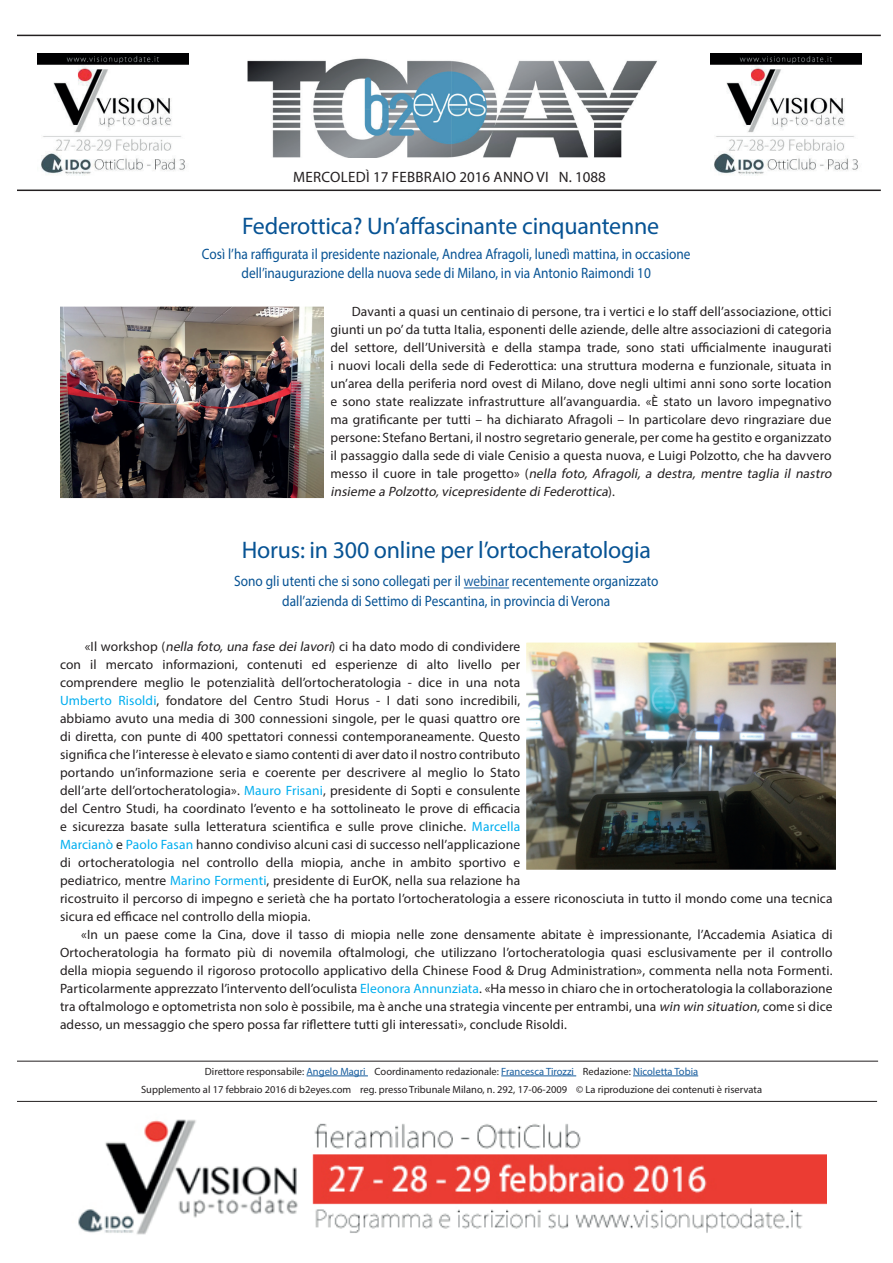
<style>
.page{position:relative;width:893px;height:1263px;background:#fff}
.page>*{position:absolute;margin:0;border:0;box-sizing:border-box;transform-origin:0 0}
.t1{font:24px "Myriad Pro";letter-spacing:-.01em;color:#075394}
.t2{font:15px/19.5px "Myriad Pro";color:#075394;text-align:center;scale:.89 1}
.t3{font:15px "Myriad Pro";letter-spacing:.02em;color:#231f20}
.t4{font:13.5px/18px "Myriad Pro";letter-spacing:.01em;color:#231f20}
.t5{font:10.5px/18px "Myriad Pro";color:#231f20;text-align:center}
.s1{font-style:italic}
.s2{color:#175d9e}
.s3{color:#00aeef}
</style>
<div class="page">
<img style="left:247px;top:58px;width:410px;height:99px">
<hr style="left:17px;top:1101px;width:860px;height:1px;background:#231f20">
<hr style="left:307px;top:1075px;width:61px;height:1px;background:#175d9e">
<hr style="left:501px;top:1075px;width:75px;height:1px;background:#175d9e">
<hr style="left:633px;top:1075px;width:65px;height:1px;background:#175d9e">
<img style="left:710px;top:54px;width:151px;height:122px">
<img style="left:38px;top:54px;width:151px;height:122px">
<hr style="left:17px;top:190px;width:864px;height:1px;background:#231f20">
<hr style="left:17px;top:35px;width:864px;height:1px;background:#231f20">
<img style="left:78px;top:1119px;width:749px;height:116px">
<hr style="left:17px;top:1061px;width:861px;height:1px;background:#231f20">
<hr style="left:464px;top:588px;width:45px;height:1px;background:#175d9e">
<img style="left:61px;top:308px;width:263px;height:189px">
<div style="left:54px;top:301px;width:277px;height:203px;border:6px solid #fff"></div>
<img style="left:527px;top:643px;width:308px;height:226px">
<div style="left:520px;top:636px;width:322px;height:240px;border:6px solid #fff"></div>
<p class="t3" style="left:293px;top:167px;width:314px">MERCOLEDÌ 17 FEBBRAIO 2016 ANNO VI N. 1088</p>
<h1 class="t1" style="left:242px;top:211px;width:418px">Federottica? Un’affascinante cinquantenne</h1>
<p class="t2" style="left:202px;top:244px;width:551px">Così l’ha raffigurata il presidente nazionale, Andrea Afragoli, lunedì mattina, in occasione dell’inaugurazione della nuova sede di Milano, in via Antonio Raimondi 10</p>
<p class="t4" style="left:331px;top:302px;width:505px;text-indent:21px">Davanti a quasi un centinaio di persone, tra i vertici e lo staff dell’associazione, ottici giunti un po’ da tutta Italia, esponenti delle aziende, delle altre associazioni di categoria del settore, dell’Università e della stampa trade, sono stati ufficialmente inaugurati i nuovi locali della sede di Federottica: una struttura moderna e funzionale, situata in un’area della periferia nord ovest di Milano, dove negli ultimi anni sono sorte location e sono state realizzate infrastrutture all’avanguardia. «È stato un lavoro impegnativo ma gratificante per tutti – ha dichiarato Afragoli – In particolare devo ringraziare due persone: Stefano Bertani, il nostro segretario generale, per come ha gestito e organizzato il passaggio dalla sede di viale Cenisio a questa nuova, e Luigi Polzotto, che ha davvero m e s s o i l c u o re i n t a l e p ro g e tt o » ( <span class="s1">nella foto, Afragoli, a destra, mentre taglia il nastro insieme a Polzotto,vicepresidente diFederottica</span>) .</p>
<h1 class="t1" style="left:242px;top:535px;width:411px">Horus: in 300 online per l’ortocheratologia</h1>
<p class="t2" style="left:234px;top:571px;width:478px">Sono gli utenti che si sono collegati per il <span class="s2">webinar</span> recentemente organizzato dall’azienda di Settimo di Pescantina, in provincia di Verona</p>
<p class="t4" style="left:60px;top:637px;width:774px;text-indent:25px">«Il workshop (<span class="s1">nella foto,una fase deilavori</span>) ci ha dato modo di condividere<br>con il mercato informazioni, contenuti ed esperienze di alto livello per<br>comprendere meglio le potenzialità dell’ortocheratologia - dice in una nota<br><span class="s3">Umberto Risoldi</span>, fondatore del Centro Studi Horus - I dati sono incredibili,<br>abbiamo avuto una media di 300 connessioni singole, per le quasi quattro ore<br>di diretta, con punte di 400 spettatori connessi contemporaneamente. Questo<br>significa che l’interesse è elevato e siamo contenti di aver dato il nostro contributo<br>portando un’informazione seria e coerente per descrivere al meglio lo Stato<br>dell’arte dell’ortocheratologia». <span class="s3">Mauro Frisani</span>, presidente di Sopti e consulente<br>del Centro Studi, ha coordinato l’evento e ha sottolineato le prove di efficacia<br>e sicurezza basate sulla letteratura scientifica e sulle prove cliniche. <span class="s3">Marcella<br>Marcianò</span> e <span class="s3">Paolo Fasan</span> hanno condiviso alcuni casi di successo nell’applicazione<br>di ortocheratologia nel controllo della miopia, anche in ambito sportivo e<br>pediatrico, mentre <span class="s3">Marino Formenti</span>, presidente di EurOK, nella sua relazione ha<br>ricostruito il percorso di impegno e serietà che ha portato l’ortocheratologia a essere riconosciuta in tutto il mondo come una tecnica sicura ed efficace nel controllo della miopia.</p>
<p class="t4" style="left:60px;top:925px;width:774px;text-align:justify;text-indent:21px">«In un paese come la Cina, dove il tasso di miopia nelle zone densamente abitate è impressionante, l’Accademia Asiatica di Ortocheratologia ha formato più di novemila oftalmologi, che utilizzano l’ortocheratologia quasi esclusivamente per il controllo della miopia seguendo il rigoroso protocollo applicativo della Chinese Food &amp; Drug Administration», commenta nella nota Formenti.<br>Particolarmente apprezzato l’intervento dell’oculista <span class="s3">Eleonora Annunziata</span>. «Ha messo in chiaro che in ortocheratologia la collaborazione tra oftalmologo e optometrista non solo è possibile, ma è anche una strategia vincente per entrambi, una <span class="s1">win win situation</span>, come si dice adesso, un messaggio che spero possa far riflettere tutti gli interessati», conclude Risoldi.</p>
<p class="t5" style="left:141px;top:1062px;width:622px">Direttore responsabile: <span class="s2">Angelo Magri</span> Coordinamento redazionale: <span class="s2">Francesca Tirozzi</span> Redazione: <span class="s2">Nicoletta Tobia<br></span>Supplemento al 17 febbraio 2016 di b2eyes.com reg. presso Tribunale Milano, n. 292, 17-06-2009 © La riproduzione dei contenuti è riservata</p>
</div>
